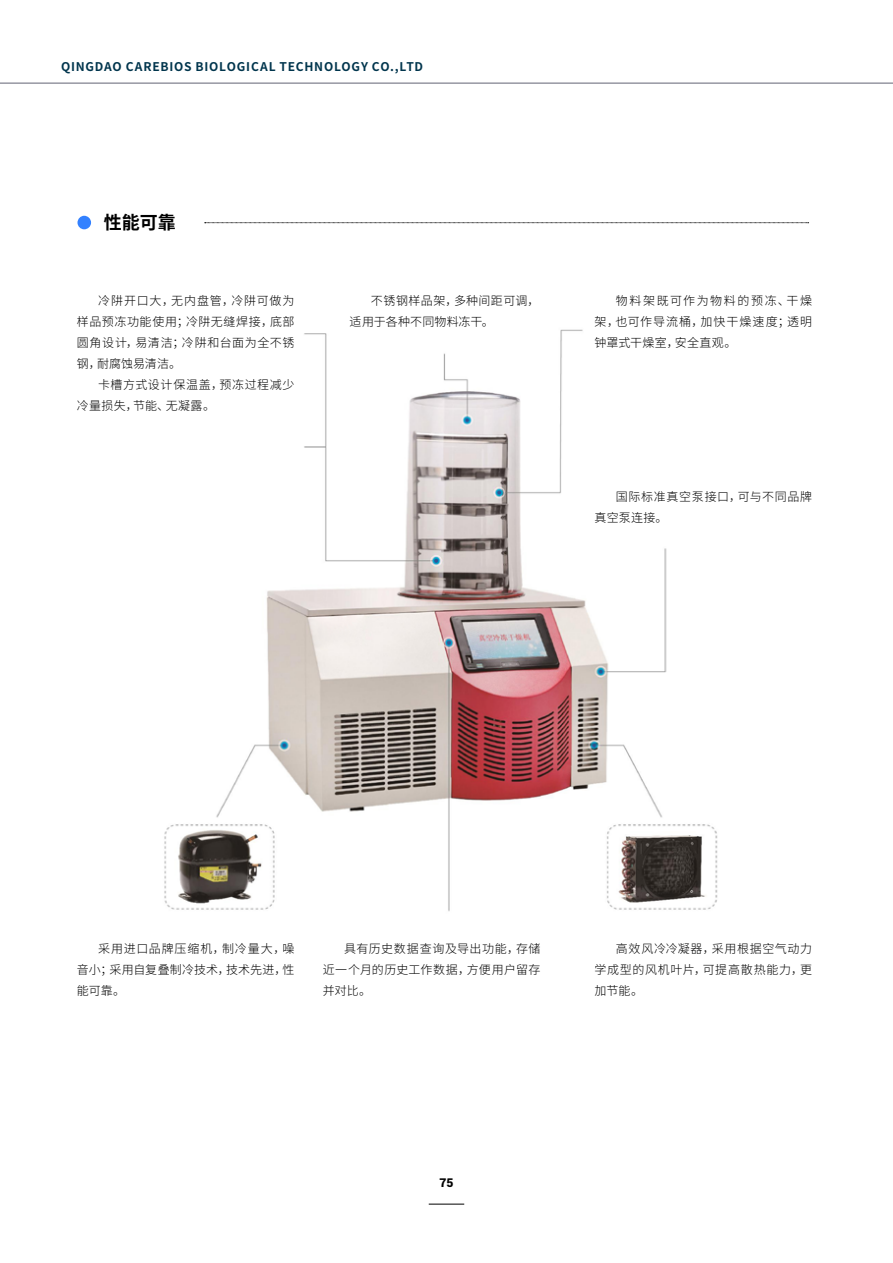
<style>
.page{position:relative;width:893px;height:1263px;background:#fff}
.page>*{position:absolute;margin:0;border:0;box-sizing:border-box;transform-origin:0 0}
.t1{font:700 18px "Source Han Sans CN";color:#000}
.t2{font:300 12px/21px "Source Han Sans CN";letter-spacing:.045em;color:#000;text-align:justify}
.t3{font:700 12px "Source Han Sans CN";letter-spacing:.065em;color:#00354d}
.t4{font:300 12px/21px "Source Han Sans CN";letter-spacing:.02em;color:#000}
.t5{font:900 12px "Roboto";color:#000}
</style>
<div class="page">
<hr style="left:429px;top:1204px;width:35px;height:1px;background:#000">
<hr style="left:0;top:83px;width:893px;height:1px;background:#616374">
<img style="left:164px;top:329px;width:554px;height:582px">
<div style="left:77px;top:216px;width:14px;height:13px;background:#3381ff;border-radius:50%"></div>
<svg style="left:205px;top:222px;width:604px;height:1px"></svg>
<p class="t3" style="left:61px;top:60px;width:364px">QINGDAO CAREBIOS BIOLOGICAL TECHNOLOGY CO.,LTD</p>
<h1 class="t1" style="left:104px;top:213px;width:73px">性能可靠</h1>
<p class="t2" style="left:77px;top:291px;width:219px;text-indent:21px">冷阱开口大，无内盘管，冷阱可做为样品预冻功能使用；冷阱无缝焊接，底部圆角设计，易清洁；冷阱和台面为全不锈钢，耐腐蚀易清洁。</p>
<p class="t2" style="left:77px;top:375px;width:219px;text-indent:21px">卡槽方式设计保温盖，预冻过程减少冷量损失，节能、无凝露。</p>
<p class="t4" style="left:350px;top:291px;width:191px;text-indent:21px">不锈钢样品架，多种间距可调，适用于各种不同物料冻干。</p>
<p class="t2" style="left:595px;top:291px;width:219px;text-indent:21px">物料架既可作为物料的预冻、干燥架，也可作导流桶，加快干燥速度；透明钟罩式干燥室，安全直观。</p>
<p class="t2" style="left:595px;top:487px;width:219px;text-indent:21px">国际标准真空泵接口，可与不同品牌真空泵连接。</p>
<p class="t2" style="left:77px;top:938px;width:219px;text-indent:21px">采用进口品牌压缩机，制冷量大，噪音小；采用自复叠制冷技术，技术先进，性能可靠。</p>
<p class="t2" style="left:323px;top:938px;width:219px;text-indent:21px">具有历史数据查询及导出功能，存储近一个月的历史工作数据，方便用户留存并对比。</p>
<p class="t2" style="left:595px;top:938px;width:219px;text-indent:21px">高效风冷冷凝器，采用根据空气动力学成型的风机叶片，可提高散热能力，更加节能。</p>
<p class="t5" style="left:439px;top:1174px;width:15px">75</p>
</div>
